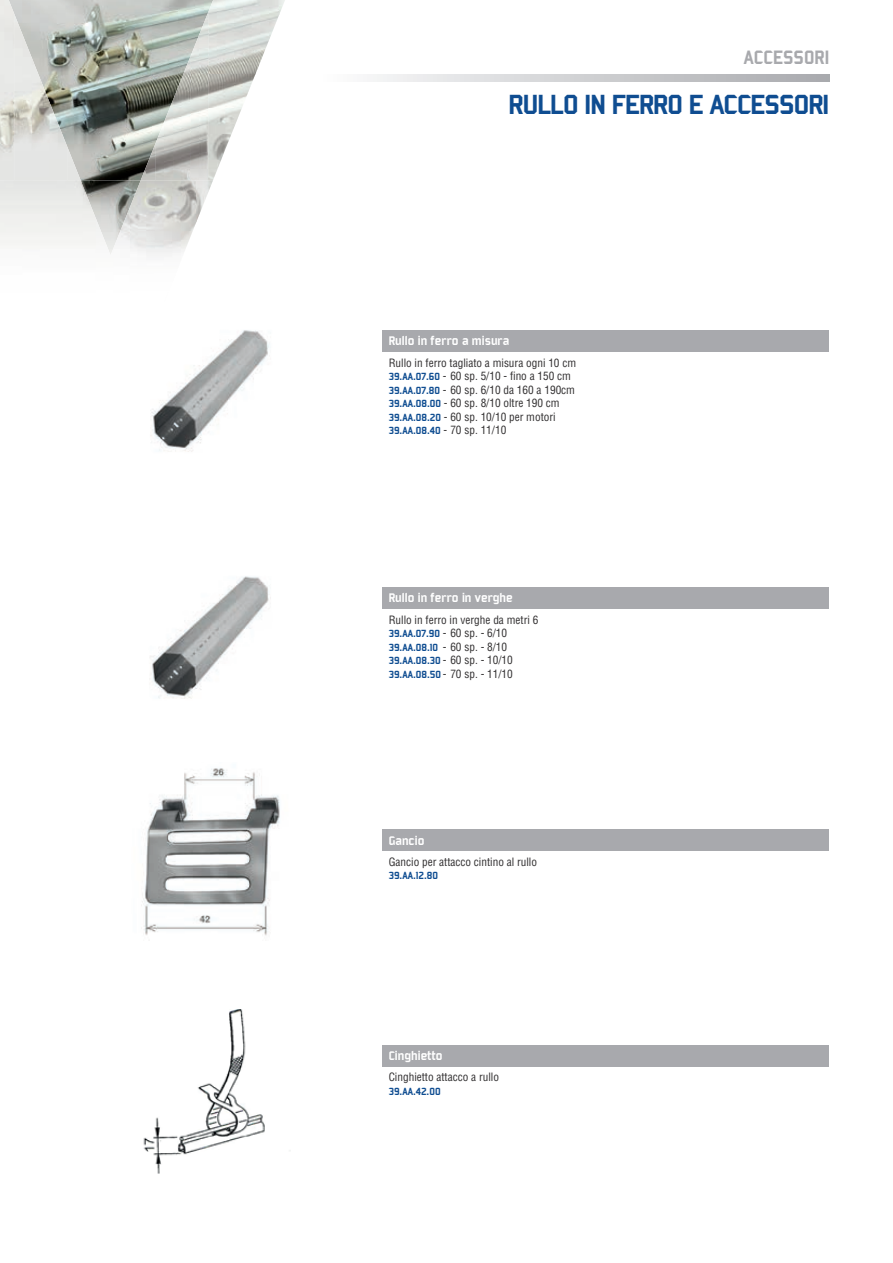
<style>
.page{position:relative;width:893px;height:1263px;background:#fff}
.page>*{position:absolute;margin:0;border:0;box-sizing:border-box;transform-origin:0 0}
.t1{font:30px "Bombardier";letter-spacing:-.03em;color:#0f4d91;scale:1.04 1}
.t2{font:21px "Bombardier";color:#a8a9ad}
.t3{font:13.5px "Bombardier";color:#fff}
.t4{font:condensed 11.25px/13.5px "Helvetica";color:#312f30}
.t5{font:11.25px/13.5px "Bombardier";color:#0f4d91}
.s1{font-family:"Bombardier";font-stretch:normal;color:#0f4d91}
.s2{font-family:"Helvetica";font-stretch:condensed;color:#312f30}
</style>
<div class="page">
<svg style="left:373px;top:75px;width:456px;height:7px"></svg>
<img style="left:15px;top:0;width:131px;height:180px">
<svg style="left:146px;top:0;width:110px;height:143px"></svg>
<img style="left:96px;top:180px;width:33px;height:39px">
<img style="left:0;top:0;width:15px;height:180px">
<img style="left:208px;top:0;width:71px;height:74px">
<img style="left:279px;top:0;width:6px;height:15px">
<img style="left:14px;top:14px;width:18px;height:166px">
<img style="left:191px;top:11px;width:18px;height:169px">
<img style="left:173px;top:55px;width:18px;height:125px">
<img style="left:32px;top:58px;width:18px;height:122px">
<img style="left:208px;top:74px;width:47px;height:35px">
<img style="left:50px;top:103px;width:18px;height:77px">
<img style="left:155px;top:99px;width:18px;height:81px">
<img style="left:208px;top:108px;width:34px;height:52px">
<img style="left:67px;top:146px;width:14px;height:34px">
<img style="left:141px;top:143px;width:15px;height:37px">
<img style="left:208px;top:160px;width:13px;height:20px">
<img style="left:0;top:180px;width:96px;height:66px">
<img style="left:129px;top:180px;width:67px;height:76px">
<img style="left:196px;top:180px;width:17px;height:42px">
<img style="left:113px;top:208px;width:17px;height:48px">
<img style="left:96px;top:219px;width:17px;height:35px">
<div style="left:383px;top:330px;width:446px;height:21px;background:#a8a9ad"></div>
<div style="left:383px;top:587px;width:446px;height:21px;background:#a8a9ad"></div>
<div style="left:383px;top:829px;width:446px;height:22px;background:#a8a9ad"></div>
<div style="left:383px;top:1045px;width:446px;height:21px;background:#a8a9ad"></div>
<img style="left:150px;top:330px;width:119px;height:122px">
<img style="left:150px;top:576px;width:121px;height:123px">
<img style="left:141px;top:768px;width:139px;height:168px">
<img style="left:143px;top:1009px;width:148px;height:165px">
<h2 class="t2" style="left:744px;top:46px;width:87px">ACCESSORI</h2>
<h1 class="t1" style="left:509px;top:89px;width:310px">RULLO IN FERRO E ACCESSORI</h1>
<p class="t3" style="left:389px;top:334px;width:122px">Rullo in ferro a misura</p>
<p class="t4" style="left:389px;top:355px;width:189px">Rullo in ferro tagliato a misura ogni 10 cm <span class="s1">39.AA.07.60</span> - 60 sp. 5/10 - fino a 150 cm <span class="s1">39.AA.07.80</span> - 60 sp. 6/10 da 160 a 190cm <span class="s1">39.AA.08.00</span> - 60 sp. 8/10 oltre 190 cm <span class="s1">39.AA.08.20</span> - 60 sp. 10/10 per motori</p>
<p class="t5" style="left:389px;top:424px;width:119px">39.AA.08.40 <span class="s2">- 70 sp. 11/10</span></p>
<p class="t3" style="left:389px;top:591px;width:126px">Rullo in ferro in verghe</p>
<p class="t4" style="left:389px;top:612px;width:151px">Rullo in ferro in verghe da metri 6</p>
<p class="t5" style="left:389px;top:627px;width:120px">39.AA.07.90 <span class="s2">- 60 sp. - 6/10<br></span>39.AA.08.10 <span class="s2">- 60 sp. - 8/10</span></p>
<p class="t4" style="left:389px;top:653px;width:126px"><span class="s1">39.AA.08.30</span> - 60 sp. - 10/10<br><span class="s1">39.AA.08.50</span> - 70 sp. - 11/10</p>
<p class="t3" style="left:389px;top:833px;width:37px">Gancio</p>
<p class="t4" style="left:389px;top:855px;width:150px">Gancio per attacco cintino al rullo</p>
<p class="t5" style="left:389px;top:869px;width:51px">39.AA.12.80</p>
<p class="t3" style="left:389px;top:1048px;width:55px">Cinghietto</p>
<p class="t4" style="left:389px;top:1070px;width:112px">Cinghietto attacco a rullo</p>
<p class="t5" style="left:389px;top:1084px;width:53px">39.AA.42.00</p>
</div>
